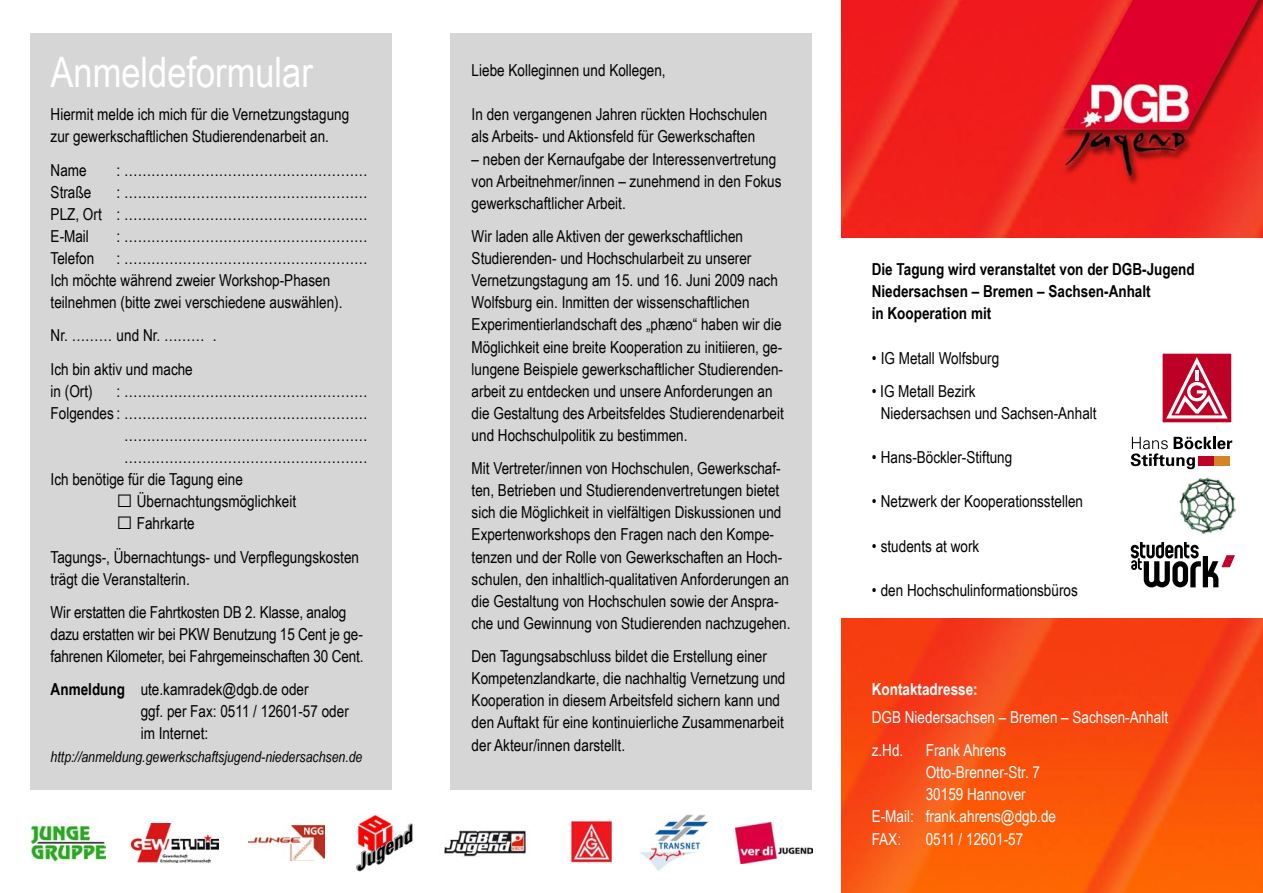
<style>
.page{position:relative;width:1263px;height:893px;background:#fff}
.page>*{position:absolute;margin:0;border:0;box-sizing:border-box;transform-origin:0 0}
.t1{font:42px "Arial Narrow";color:#fff}
.t2{font:16.5px/22px "Arial Narrow";color:#000}
.t3{font:16.5px/33.2px "Arial Narrow";color:#fff}
.t4{font:700 16.5px/22px "Arial Narrow";color:#000}
.t5{font:700 16.5px "Arial Narrow";color:#fff}
.t6{font:italic 15px "Arial Narrow";color:#000}
.s1{font-size:27px}
.s2{font-weight:700}
</style>
<div class="page">
<img style="left:842px;top:0;width:421px;height:893px">
<div style="left:30px;top:33px;width:361px;height:757px;background:#d6d6d6"></div>
<div style="left:451px;top:33px;width:361px;height:757px;background:#d6d6d6"></div>
<img style="left:355px;top:814px;width:58px;height:58px">
<img style="left:31px;top:824px;width:74px;height:38px">
<img style="left:131px;top:823px;width:88px;height:39px">
<img style="left:248px;top:825px;width:77px;height:35px">
<img style="left:640px;top:814px;width:69px;height:57px">
<img style="left:735px;top:822px;width:77px;height:41px">
<img style="left:571px;top:820px;width:41px;height:43px">
<img style="left:444px;top:830px;width:82px;height:26px">
<div style="left:826px;top:238px;width:437px;height:380px;background:#fff"></div>
<svg style="left:1131px;top:437px;width:101px;height:32px"></svg>
<div style="left:1214px;top:456px;width:15px;height:10px;background:#d48625"></div>
<div style="left:1199px;top:456px;width:15px;height:10px;background:#be0027"></div>
<div style="left:1161px;top:353px;width:71px;height:70px;border:1px solid #fff"></div>
<svg style="left:1164px;top:353px;width:66px;height:68px"></svg>
<img style="left:1179px;top:477px;width:56px;height:57px">
<svg style="left:1131px;top:542px;width:103px;height:45px"></svg>
<h1 class="t1" style="left:51px;top:42px;width:264px">Anmeldeformular</h1>
<p class="t2" style="left:51px;top:103px;width:300px">Hiermit melde ich mich für die Vernetzungstagung zur gewerkschaftlichen Studierendenarbeit an.</p>
<p class="t2" style="left:51px;top:158px;width:38px">Name</p>
<p class="t2" style="left:117px;top:158px;width:253px">: ………………………………………………</p>
<p class="t2" style="left:51px;top:180px;width:42px">Straße</p>
<p class="t2" style="left:51px;top:180px;width:319px;text-align:justify;text-indent:66px">: ……………………………………………… PLZ, Ort : ……………………………………………… E-Mail</p>
<p class="t2" style="left:117px;top:224px;width:253px">: ………………………………………………</p>
<p class="t2" style="left:51px;top:247px;width:45px">Telefon</p>
<p class="t2" style="left:51px;top:247px;width:319px;text-indent:66px">: ………………………………………………<br>Ich möchte während zweier Workshop-Phasen teilnehmen (bitte zwei verschiedene auswählen).</p>
<p class="t2" style="left:51px;top:318px;width:167px;line-height:33.2px">Nr. ……… und Nr. ……… .<br>Ich bin aktiv und mache</p>
<p class="t2" style="left:51px;top:379px;width:44px">in (Ort)</p>
<p class="t2" style="left:117px;top:379px;width:253px">: ………………………………………………</p>
<p class="t2" style="left:51px;top:401px;width:319px">Folgendes : ………………………………………………</p>
<p class="t2" style="left:124px;top:423px;width:245px">………………………………………………</p>
<p class="t2" style="left:124px;top:446px;width:245px">………………………………………………</p>
<p class="t2" style="left:51px;top:468px;width:194px">Ich benötige für die Tagung eine</p>
<p class="t2" style="left:117px;top:490px;width:181px"><span class="s1">□</span> Übernachtungsmöglichkeit</p>
<p class="t2" style="left:51px;top:506px;width:310px;line-height:33.2px;text-indent:66px"><span class="s1">□</span> Fahrkarte<br>Tagungs-, Übernachtungs- und Verpflegungskosten</p>
<p class="t2" style="left:51px;top:562px;width:297px;line-height:33.2px">trägt die Veranstalterin.<br>Wir erstatten die Fahrtkosten DB 2. Klasse, analog</p>
<p class="t2" style="left:51px;top:622px;width:314px">dazu erstatten wir bei PKW Benutzung 15 Cent je ge&shy;fahrenen Kilometer, bei Fahrgemeinschaften 30 Cent.</p>
<p class="t2" style="left:141px;top:678px;width:210px;text-indent:-90px"><span class="s2">Anmeldung</span> ute.kamradek@dgb.de oder<br>ggf. per Fax: 0511 / 12601-57 oder im Internet:</p>
<p class="t6" style="left:51px;top:746px;width:313px">http://anmeldung.gewerkschaftsjugend-niedersachsen.de</p>
<p class="t2" style="left:472px;top:59px;width:196px">Liebe Kolleginnen und Kollegen,</p>
<p class="t2" style="left:472px;top:103px;width:297px">In den vergangenen Jahren rückten Hochschulen als Arbeits- und Aktionsfeld für Gewerkschaften</p>
<p class="t2" style="left:472px;top:147px;width:311px">– neben der Kernaufgabe der Interessenvertretung von Arbeitnehmer/innen – zunehmend in den Fokus gewerkschaftlicher Arbeit.</p>
<p class="t2" style="left:472px;top:224px;width:314px">Wir laden alle Aktiven der gewerkschaftlichen Studierenden- und Hochschularbeit zu unserer Vernetzungstagung am 15. und 16. Juni 2009 nach Wolfsburg ein. Inmitten der wissenschaftlichen Experimentierlandschaft des „phæno“ haben wir die Möglichkeit eine breite Kooperation zu initiieren, ge&shy;lungene Beispiele gewerkschaftlicher Studierenden&shy;arbeit zu entdecken und unsere Anforderungen an die Gestaltung des Arbeitsfeldes Studierendenarbeit und Hochschulpolitik zu bestimmen.</p>
<p class="t2" style="left:472px;top:457px;width:320px">Mit Vertreter/innen von Hochschulen, Gewerkschaf&shy;ten, Betrieben und Studierendenvertretungen bietet sich die Möglichkeit in vielfältigen Diskussionen und Expertenworkshops den Fragen nach den Kompe&shy;tenzen und der Rolle von Gewerkschaften an Hoch&shy;schulen, den inhaltlich-qualitativen Anforderungen an die Gestaltung von Hochschulen sowie der Anspra&shy;che und Gewinnung von Studierenden nachzugehen.</p>
<p class="t2" style="left:472px;top:645px;width:315px">Den Tagungsabschluss bildet die Erstellung einer Kompetenzlandkarte, die nachhaltig Vernetzung und Kooperation in diesem Arbeitsfeld sichern kann und den Auftakt für eine kontinuierliche Zusammenarbeit der Akteur/innen darstellt.</p>
<p class="t4" style="left:872px;top:257px;width:325px">Die Tagung wird veranstaltet von der DGB-Jugend<br>Niedersachsen – Bremen – Sachsen-Anhalt<br>in Kooperation mit</p>
<p class="t2" style="left:872px;top:346px;width:129px">• IG Metall Wolfsburg</p>
<p class="t2" style="left:881px;top:379px;width:217px;text-indent:-9px">• IG Metall Bezirk<br>Niedersachsen und Sachsen-Anhalt</p>
<p class="t2" style="left:872px;top:446px;width:142px">• Hans-Böckler-Stiftung</p>
<p class="t2" style="left:872px;top:490px;width:213px">• Netzwerk der Kooperationsstellen</p>
<p class="t2" style="left:872px;top:534px;width:109px">• students at work</p>
<p class="t2" style="left:872px;top:578px;width:208px">• den Hochschulinformationsbüros</p>
<p class="t5" style="left:872px;top:677px;width:108px">Kontaktadresse:</p>
<p class="t3" style="left:872px;top:700px;width:298px">DGB Niedersachsen – Bremen – Sachsen-Anhalt z.Hd.</p>
<p class="t3" style="left:926px;top:733px;width:82px">Frank Ahrens</p>
<p class="t3" style="left:926px;top:755px;width:116px">Otto-Brenner-Str. 7</p>
<p class="t3" style="left:926px;top:777px;width:102px">30159 Hannover</p>
<p class="t3" style="left:872px;top:799px;width:186px">E-Mail: frank.ahrens@dgb.de</p>
<p class="t3" style="left:872px;top:821px;width:31px">FAX:</p>
<p class="t3" style="left:926px;top:821px;width:99px">0511 / 12601-57</p>
</div>
